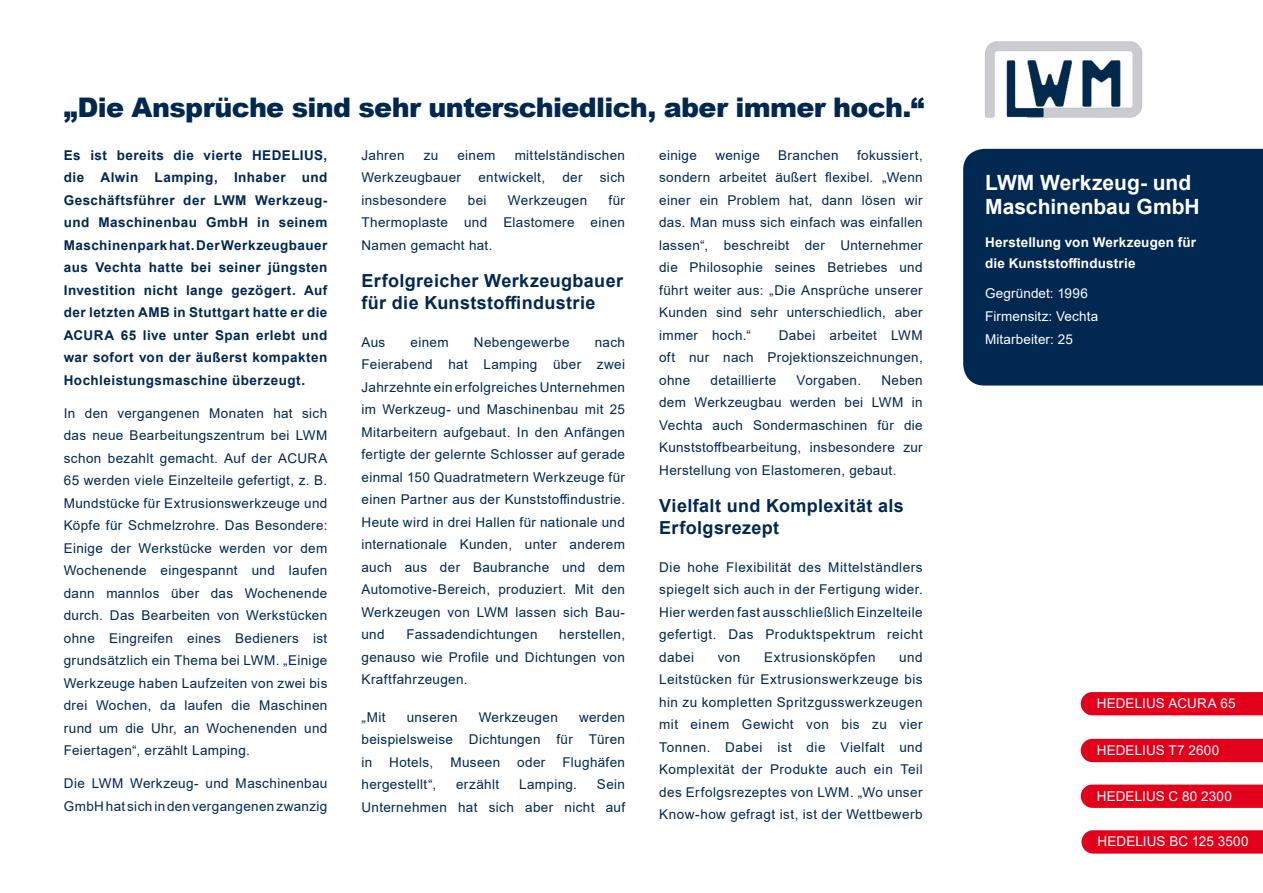
<style>
.page{position:relative;width:1263px;height:893px;background:#fff}
.page>*{position:absolute;margin:0;border:0;box-sizing:border-box;transform-origin:0 0}
.t1{font:900 27px "Arial";letter-spacing:-.025em;color:#002851}
.t2{font:700 21px/24px "Arial";color:#fff}
.t3{font:700 18px/22.5px "Arial";letter-spacing:.02em;color:#002851}
.t4{font:13.5px/22.5px "Arial";letter-spacing:.025em;color:#002851;text-align:justify}
.t5{font:700 13.5px/22.5px "Arial";letter-spacing:.035em;color:#002851;text-align:justify}
.t6{font:13.5px/23.1px "Arial";letter-spacing:.01em;color:#fff}
.t7{font:700 13.5px/21px "Arial";letter-spacing:.01em;color:#fff}
</style>
<div class="page">
<div style="left:963px;top:149px;width:300px;height:237px;background:#002851"></div>
<svg style="left:1081px;top:784px;width:182px;height:24px;background:#e30a23"></svg>
<svg style="left:1081px;top:830px;width:182px;height:24px;background:#e30b24"></svg>
<div style="left:1081px;top:692px;width:182px;height:23px;background:#e2001a"></div>
<div style="left:1081px;top:739px;width:182px;height:23px;background:#e2001a"></div>
<img style="left:985px;top:41px;width:158px;height:77px">
<h1 class="t1" style="left:64px;top:88px;width:862px">„Die Ansprüche sind sehr unterschiedlich, aber immer hoch.“</h1>
<p class="t5" style="left:64px;top:144px;width:265px">Es ist bereits die vierte HEDELIUS, die Alwin Lamping, Inhaber und Geschäftsführer der LWM Werkzeug&shy;und Maschinenbau GmbH in seinem Maschinenpark hat. Der Werkzeugbauer aus Vechta hatte bei seiner jüngsten Investition nicht lange gezögert. Auf der letzten AMB in Stuttgart hatte er die ACURA 65 live unter Span erlebt und war sofort von der äußerst kompakten Hochleistungsmaschine überzeugt.</p>
<p class="t4" style="left:64px;top:402px;width:265px">In den vergangenen Monaten hat sich das neue Bearbeitungszentrum bei LWM schon bezahlt gemacht. Auf der ACURA 65 werden viele Einzelteile gefertigt, z. B.<br>Mundstücke für Extrusionswerkzeuge und Köpfe für Schmelzrohre. Das Besondere:<br>Einige der Werkstücke werden vor dem Wochenende eingespannt und laufen dann mannlos über das Wochenende durch. Das Bearbeiten von Werkstücken ohne Eingreifen eines Bedieners ist grundsätzlich ein Thema bei LWM. „Einige Werkzeuge haben Laufzeiten von zwei bis drei Wochen, da laufen die Maschinen rund um die Uhr, an Wochenenden und Feiertagen“, erzählt Lamping.</p>
<p class="t4" style="left:64px;top:772px;width:265px">Die LWM Werkzeug- und Maschinenbau<br>GmbH hat sich in den vergangenen zwanzig</p>
<p class="t4" style="left:361px;top:144px;width:45px">Jahren</p>
<p class="t4" style="left:424px;top:144px;width:16px">zu</p>
<p class="t4" style="left:457px;top:144px;width:40px">einem</p>
<p class="t4" style="left:515px;top:144px;width:112px">mittelständischen</p>
<p class="t4" style="left:361px;top:166px;width:101px">Werkzeugbauer</p>
<p class="t4" style="left:478px;top:166px;width:68px">entwickelt,</p>
<p class="t4" style="left:562px;top:166px;width:22px">der</p>
<p class="t4" style="left:600px;top:166px;width:27px">sich</p>
<p class="t4" style="left:361px;top:189px;width:87px">insbesondere</p>
<p class="t4" style="left:468px;top:189px;width:20px">bei</p>
<p class="t4" style="left:508px;top:189px;width:81px">Werkzeugen</p>
<p class="t4" style="left:361px;top:189px;width:265px;text-indent:247px">für Thermoplaste und Elastomere einen Namen gemacht hat.</p>
<h3 class="t3" style="left:361px;top:270px;width:263px">Erfolgreicher Werkzeugbauer für die Kunststoffindustrie</h3>
<p class="t4" style="left:361px;top:331px;width:25px">Aus</p>
<p class="t4" style="left:410px;top:331px;width:40px">einem</p>
<p class="t4" style="left:474px;top:331px;width:97px">Nebengewerbe</p>
<p class="t4" style="left:361px;top:331px;width:265px;text-indent:233px">nach Feierabend hat Lamping über zwei Jahrzehnte ein erfolgreiches Unternehmen im Werkzeug- und Maschinenbau mit 25<br>Mitarbeitern aufgebaut. In den Anfängen fertigte der gelernte Schlosser auf gerade einmal 150 Quadratmetern Werkzeuge für einen Partner aus der Kunststoffindustrie.<br>Heute wird in drei Hallen für nationale und internationale Kunden, unter anderem auch aus der Baubranche und dem Automotive-Bereich, produziert. Mit den Werkzeugen von LWM lassen sich Bau&shy;und</p>
<p class="t4" style="left:361px;top:623px;width:265px;text-indent:198px">herstellen, genauso wie Profile und Dichtungen von Kraftfahrzeugen.</p>
<p class="t4" style="left:361px;top:706px;width:26px">„Mit</p>
<p class="t4" style="left:407px;top:706px;width:52px">unseren</p>
<p class="t4" style="left:479px;top:706px;width:81px">Werkzeugen</p>
<p class="t4" style="left:406px;top:623px;width:133px">Fassadendichtungen</p>
<p class="t4" style="left:361px;top:706px;width:265px;text-indent:218px">werden beispielsweise Dichtungen für Türen in</p>
<p class="t4" style="left:389px;top:751px;width:46px">Hotels,</p>
<p class="t4" style="left:450px;top:751px;width:51px">Museen</p>
<p class="t4" style="left:517px;top:751px;width:30px">oder</p>
<p class="t4" style="left:562px;top:751px;width:64px">Flughäfen</p>
<p class="t4" style="left:361px;top:773px;width:76px">hergestellt“,</p>
<p class="t4" style="left:456px;top:773px;width:45px">erzählt</p>
<p class="t4" style="left:519px;top:773px;width:60px">Lamping.</p>
<p class="t4" style="left:361px;top:773px;width:265px;text-align:right">Sein<br>Unternehmen hat sich aber nicht auf</p>
<p class="t4" style="left:659px;top:143px;width:265px;text-indent:198px">fokussiert, sondern arbeitet äußert flexibel. „Wenn einer ein Problem hat, dann lösen wir das. Man muss sich einfach was einfallen lassen“, beschreibt der Unternehmer die Philosophie seines Betriebes und führt weiter aus: „Die Ansprüche unserer Kunden sind sehr unterschiedlich, aber immer hoch.“</p>
<p class="t4" style="left:659px;top:143px;width:39px">einige</p>
<p class="t4" style="left:715px;top:143px;width:46px">wenige</p>
<p class="t4" style="left:778px;top:143px;width:62px">Branchen</p>
<p class="t4" style="left:659px;top:323px;width:265px;text-indent:120px">Dabei arbeitet LWM oft nur nach Projektionszeichnungen, ohne</p>
<p class="t4" style="left:659px;top:368px;width:265px;text-indent:222px">Neben dem Werkzeugbau werden bei LWM in Vechta auch Sondermaschinen für die Kunststoffbearbeitung, insbesondere zur Herstellung von Elastomeren, gebaut.</p>
<h3 class="t3" style="left:659px;top:495px;width:246px">Vielfalt und Komplexität als<br>Erfolgsrezept</h3>
<p class="t4" style="left:659px;top:556px;width:265px">Die hohe Flexibilität des Mittelständlers spiegelt sich auch in der Fertigung wider.<br>Hier werden fast ausschließlich Einzelteile gefertigt. Das Produktspektrum reicht dabei</p>
<p class="t4" style="left:710px;top:368px;width:67px">detaillierte</p>
<p class="t4" style="left:796px;top:368px;width:66px">Vorgaben.</p>
<p class="t4" style="left:718px;top:646px;width:24px">von</p>
<p class="t4" style="left:764px;top:646px;width:113px">Extrusionsköpfen</p>
<p class="t4" style="left:659px;top:646px;width:265px;text-indent:240px">und Leitstücken für Extrusionswerkzeuge bis hin zu kompletten Spritzgusswerkzeugen mit einem Gewicht von bis zu vier Tonnen. Dabei ist die Vielfalt und Komplexität der Produkte auch ein Teil des Erfolgsrezeptes von LWM. „Wo unser Know-how gefragt ist, ist der Wettbewerb</p>
<h2 class="t2" style="left:985px;top:170px;width:216px">LWM Werkzeug- und<br>Maschinenbau GmbH</h2>
<p class="t7" style="left:985px;top:232px;width:213px">Herstellung von Werkzeugen für die Kunststoffindustrie</p>
<p class="t6" style="left:985px;top:282px;width:114px">Gegründet: 1996<br>Firmensitz: Vechta<br>Mitarbeiter: 25</p>
<p class="t6" style="left:1097px;top:692px;width:140px">HEDELIUS ACURA 65</p>
<p class="t6" style="left:1097px;top:739px;width:124px">HEDELIUS T7 2600</p>
<p class="t6" style="left:1097px;top:784px;width:137px">HEDELIUS C 80 2300</p>
<p class="t6" style="left:1097px;top:830px;width:153px">HEDELIUS BC 125 3500</p>
</div>
